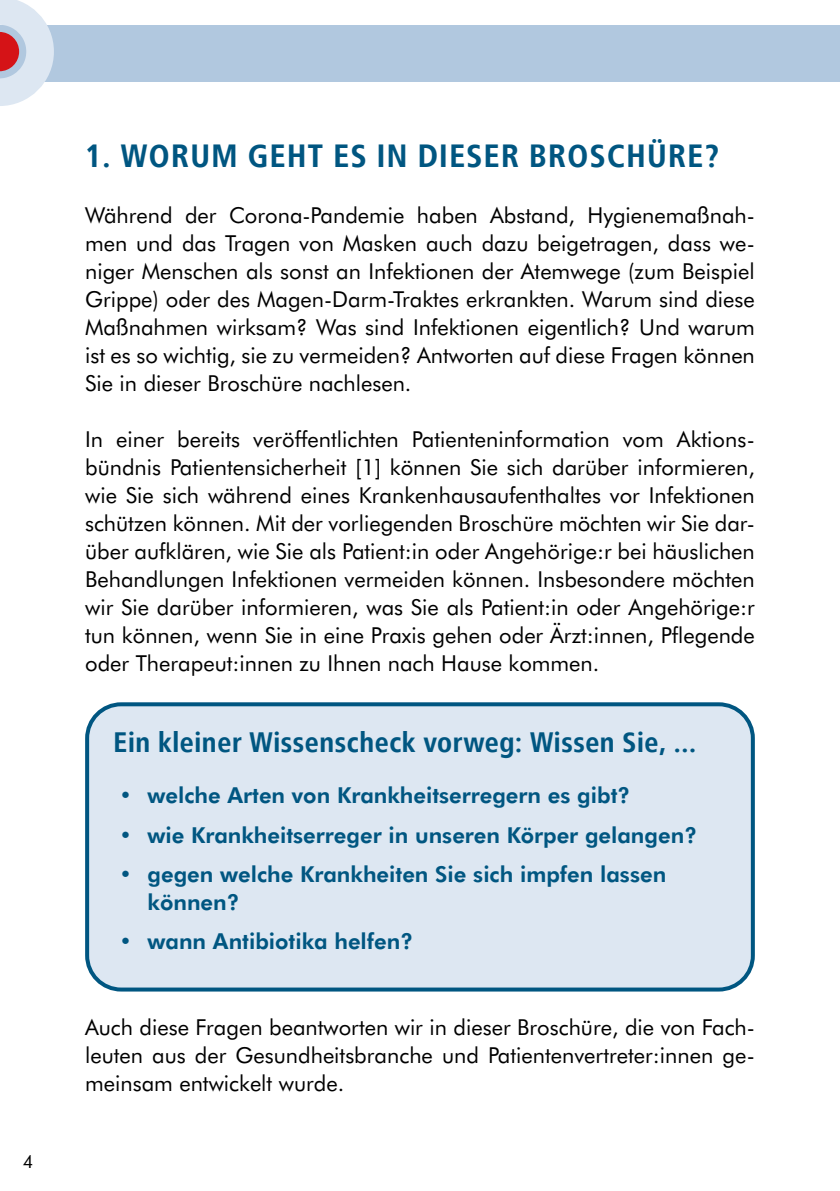
<style>
.page{position:relative;width:840px;height:1191px;background:#fff}
.page>*{position:absolute;margin:0;border:0;box-sizing:border-box;transform-origin:0 0}
.t1{font:700 32px "Transit Offc";letter-spacing:.02em;color:#005681}
.t2{font:700 28px "Transit Offc";color:#005681}
.t3{font:22px/28px "Futura BT";color:#000;text-align:justify}
.t4{font:700 22px/28px "Futura BT";color:#005681}
.t5{font:18px "Futura BT";color:#000}
</style>
<div class="page">
<div style="left:0;top:26px;width:839px;height:56px;background:#b1c8df"></div>
<svg style="left:0;top:0;width:68px;height:106px"></svg>
<div style="left:87px;top:704px;width:665px;height:285px;background:#dde7f2;border-radius:34px"></div>
<div style="left:85px;top:702px;width:669px;height:289px;border:4px solid #005681;border-radius:34px"></div>
<p class="t5" style="left:23px;top:1150px;width:12px">4</p>
<h1 class="t1" style="left:85px;top:135px;width:636px">1. WORUM GEHT ES IN DIESER BROSCHÜRE?</h1>
<p class="t3" style="left:85px;top:201px;width:671px">Während der Corona-Pandemie haben Abstand, Hygienemaßnah&shy;men und das Tragen von Masken auch dazu beigetragen, dass we&shy;niger Menschen als sonst an Infektionen der Atemwege (zum Beispiel Grippe) oder des Magen-Darm-Traktes erkrankten. Warum sind diese Maßnahmen wirksam? Was sind Infektionen eigentlich? Und warum ist es so wichtig, sie zu vermeiden? Antworten auf diese Fragen können Sie in dieser Broschüre nachlesen.</p>
<p class="t3" style="left:85px;top:425px;width:671px">In einer bereits veröffentlichten Patienteninformation vom Aktions&shy;bündnis Patientensicherheit [1] können Sie sich darüber informieren, wie Sie sich während eines Krankenhausaufenthaltes vor Infektionen schützen können. Mit der vorliegenden Broschüre möchten wir Sie dar&shy;über aufklären, wie Sie als Patient:in oder Angehörige:r bei häuslichen Behandlungen Infektionen vermeiden können. Insbesondere möchten wir Sie darüber informieren, was Sie als Patient:in oder Angehörige:r tun können, wenn Sie in eine Praxis gehen oder Ärzt:innen, Pflegende oder Therapeut:innen zu Ihnen nach Hause kommen.</p>
<p class="t2" style="left:113px;top:725px;width:584px">Ein kleiner Wissenscheck vorweg: Wissen Sie, ...</p>
<p class="t4" style="left:119px;top:780px;width:512px">• welche Arten von Krankheitserregern es gibt?</p>
<p class="t4" style="left:119px;top:820px;width:579px">• wie Krankheitserreger in unseren Körper gelangen?</p>
<p class="t4" style="left:147px;top:859px;width:520px;text-indent:-28px">• gegen welche Krankheiten Sie sich impfen lassen können?</p>
<p class="t4" style="left:119px;top:926px;width:295px">• wann Antibiotika helfen?</p>
<p class="t3" style="left:85px;top:1013px;width:671px">Auch diese Fragen beantworten wir in dieser Broschüre, die von Fach&shy;leuten aus der Gesundheitsbranche und Patientenvertreter:innen ge&shy;meinsam entwickelt wurde.</p>
</div>
